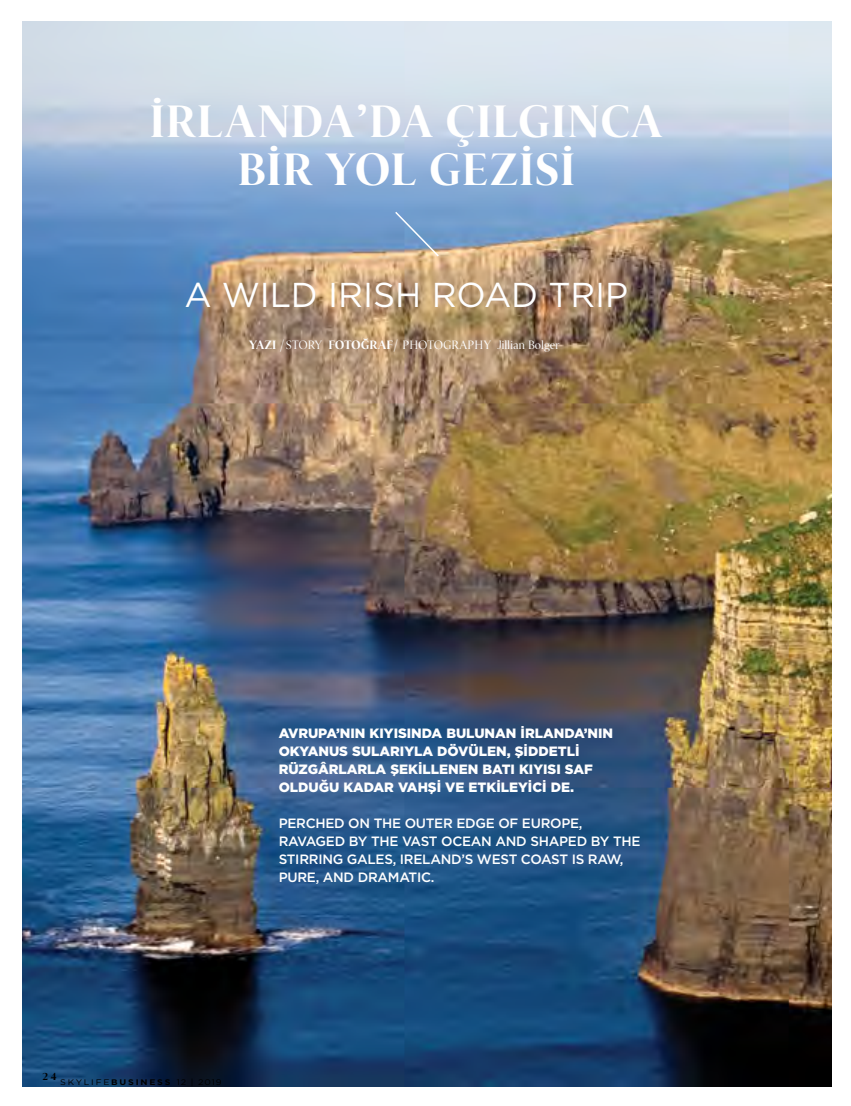
<style>
.page{position:relative;width:851px;height:1106px;background:#fff}
.page>*{position:absolute;margin:0;border:0;box-sizing:border-box;transform-origin:0 0}
.t1{font:700 45px/48px "Perfetto Dis Pro";letter-spacing:.01em;color:#fff;text-align:center}
.t2{font:34.5px "Gotham";letter-spacing:-.005em;color:#fff}
.t3{font:900 13.5px/18px "Gotham";color:#fff}
.t4{font:500 13.5px/18px "Gotham";letter-spacing:-.02em;color:#fff}
.t5{font:12px "Perfetto Dis Pro";color:#fff}
.t6{font:700 10.2px "Perfetto Dis Pro";color:#000}
.t7{font:8.1px "Gotham";letter-spacing:.18em;color:#000;scale:1.11 1}
.s1{font-weight:700}
.s2{font-weight:700;font-style:italic}
</style>
<div class="page">
<hr style="left:850px;top:0;width:1px;height:1106px;background:#b7b9b9">
<img style="left:23px;top:21px;width:808px;height:1065px">
<svg style="left:393px;top:210px;width:47px;height:48px;background:#86a3c2"></svg>
<h1 class="t1" style="left:149px;top:98px;width:515px">İRLANDA’DA ÇILGINCA<br>BIR YOL GEZISI</h1>
<h2 class="t2" style="left:184px;top:272px;width:445px">A WILD IRISH ROAD TRIP</h2>
<p class="t5" style="left:249px;top:338px;width:312px"><span class="s1">YAZI</span> <span class="s2">|</span>STORY <span class="s1">FOTOĞRAF</span><span class="s2">|</span> PHOTOGRAPHY Jillian Bolger</p>
<p class="t3" style="left:279px;top:724px;width:336px">AVRUPA’NIN KIYISINDA BULUNAN İRLANDA’NIN OKYANUS SULARIYLA DÖVÜLEN, ŞİDDETLİ RÜZGÂRLARLA ŞEKİLLENEN BATI KIYISI SAF OLDUĞU KADAR VAHŞİ VE ETKİLEYİCİ DE.</p>
<p class="t4" style="left:279px;top:814px;width:363px">PERCHED ON THE OUTER EDGE OF EUROPE, RAVAGED BY THE VAST OCEAN AND SHAPED BY THE STIRRING GALES, IRELAND’S WEST COAST IS RAW, PURE, AND DRAMATIC.</p>
<p class="t6" style="left:42px;top:1070px;width:16px">24</p>
<p class="t7" style="left:60px;top:1076px;width:147px">SKYLIFE<span class="s1">BUSINESS</span> 12 | 2019</p>
</div>
